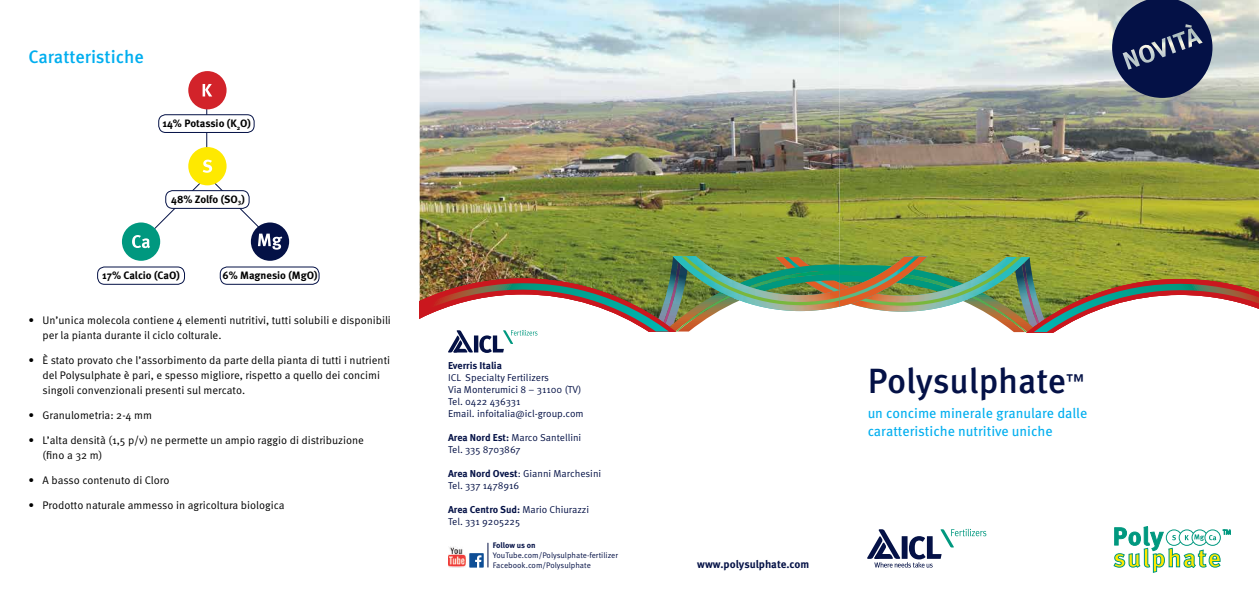
<style>
.page{position:relative;width:1259px;height:596px;background:#fff}
.page>*{position:absolute;margin:0;border:0;box-sizing:border-box;transform-origin:0 0}
.t1{font:500 35px "Meta OT";letter-spacing:-.005em;color:#041146}
.t2{font:500 18px "Meta OT";letter-spacing:-.005em;color:#00aeef}
.t3{font:500 18px "Meta OT";color:#041146}
.t4{font:14px/18px "Meta OT";color:#00aeef}
.t5{font:11px/15px "Meta OT Norm";color:#000}
.t6{font:700 11px "Meta OT";letter-spacing:-.005em;color:#041146}
.t7{font:700 10.7px "Meta OT";color:#000}
.t8{font:10px/12px "Meta OT Norm";color:#041146}
.t9{font:700 10px "Meta OT";letter-spacing:-.01em;color:#041146}
.t10{font:8px/9.6px "Meta OT Norm";letter-spacing:-.005em;color:#041146}
.t11{font:700 8px "Meta OT";letter-spacing:-.005em;color:#041146}
.s1{font-family:"Meta OT";font-weight:700}
.s2{font-family:"Meta OT Norm";font-weight:400}
</style>
<div class="page">
<hr style="left:206px;top:106px;width:1px;height:52px;background:#041146">
<svg style="left:154px;top:180px;width:49px;height:49px"></svg>
<svg style="left:867px;top:528px;width:119px;height:39px"></svg>
<svg style="left:1113px;top:526px;width:117px;height:47px"></svg>
<img style="left:448px;top:546px;width:17px;height:21px">
<svg style="left:469px;top:542px;width:19px;height:25px"></svg>
<img style="left:420px;top:0;width:419px;height:256px">
<img style="left:839px;top:0;width:420px;height:256px">
<img style="left:420px;top:256px;width:839px;height:97px">
<div style="left:220px;top:266px;width:99px;height:18px;border:1px solid #041146;border-radius:7px"></div>
<div style="left:188px;top:71px;width:38px;height:38px;background:#d2232a;border-radius:50%"></div>
<svg style="left:203px;top:84px;width:9px;height:12px"></svg>
<div style="left:251px;top:222px;width:38px;height:38px;background:#041146;border-radius:50%"></div>
<svg style="left:212px;top:180px;width:70px;height:69px"></svg>
<div style="left:122px;top:222px;width:38px;height:38px;background:#00987f;border-radius:50%"></div>
<svg style="left:132px;top:235px;width:18px;height:13px"></svg>
<svg style="left:1112px;top:0;width:100px;height:98px;background:#384468"></svg>
<div style="left:188px;top:147px;width:38px;height:38px;background:#fee900;border-radius:50%"></div>
<svg style="left:203px;top:159px;width:9px;height:14px"></svg>
<div style="left:159px;top:115px;width:95px;height:17px;background:#fff;border-radius:7px"></div>
<div style="left:158px;top:114px;width:97px;height:19px;border:1px solid #041146;border-radius:7px"></div>
<div style="left:166px;top:190px;width:83px;height:18px;background:#fff;border-radius:7px"></div>
<div style="left:165px;top:190px;width:85px;height:19px;border:1px solid #041146;border-radius:7px"></div>
<div style="left:97px;top:266px;width:88px;height:18px;border:1px solid #041146;border-radius:7px"></div>
<h2 class="t2" style="left:28px;top:45px;width:117px">Caratteristiche</h2>
<p class="t7" style="left:162px;top:116px;width:90px">14% Potassio <sub>2</sub>K( O(</p>
<p class="t7" style="left:171px;top:192px;width:75px">48% Zolfo (SO (<sub>3</sub></p>
<p class="t7" style="left:102px;top:268px;width:79px">17% Calcio (CaO(</p>
<p class="t7" style="left:222px;top:268px;width:97px">6% Magnesio (MgO(</p>
<p class="t5" style="left:28px;top:312px;width:7px">•</p>
<p class="t5" style="left:28px;top:352px;width:7px">•</p>
<p class="t5" style="left:28px;top:407px;width:7px">•</p>
<p class="t5" style="left:28px;top:433px;width:7px">•</p>
<p class="t5" style="left:28px;top:473px;width:7px">•</p>
<p class="t5" style="left:28px;top:498px;width:7px">•</p>
<p class="t5" style="left:43px;top:312px;width:350px">Un’unica molecola contiene 4 elementi nutritivi, tutti solubili e disponibili</p>
<p class="t5" style="left:43px;top:327px;width:180px">per la pianta durante il ciclo colturale.</p>
<p class="t5" style="left:43px;top:352px;width:349px">È stato provato che ’l assorbimento da parte della pianta di tutti i nutrienti</p>
<p class="t5" style="left:43px;top:367px;width:339px">del Polysulphate è pari e, spesso migliore, rispetto a quello dei concimi singoli convenzionali presenti sul mercato.</p>
<p class="t5" style="left:43px;top:407px;width:111px">Granulometria: 2-4 mm</p>
<p class="t5" style="left:43px;top:433px;width:323px">’L alta densità (1,5 v/p ) ne permette un ampio raggio di distribuzione</p>
<p class="t5" style="left:43px;top:448px;width:61px">(fino a 32 m(</p>
<p class="t5" style="left:43px;top:473px;width:128px">A basso contenuto di Cloro</p>
<p class="t5" style="left:43px;top:498px;width:244px">Prodotto naturale ammesso in agricoltura biologica</p>
<p class="t9" style="left:448px;top:359px;width:55px">Everris Italia</p>
<p class="t8" style="left:448px;top:371px;width:137px">ICL Specialty Fertilizers<br>Via Monterumici 8 – 31100 (TV(<br>Tel. 0422 436331<br>Email. infoitalia@icl-group.com</p>
<p class="t8" style="left:448px;top:431px;width:135px"><span class="s1">Area Nord Est:</span> Marco Santellini<br>Tel. 335 8703867</p>
<p class="t8" style="left:448px;top:467px;width:155px"><span class="s1">Area Nord Ovest</span>: Gianni Marchesini<br>Tel. 337 1478916</p>
<p class="t9" style="left:448px;top:503px;width:143px">Area Centro Sud: <span class="s2">Mario Chiurazzi</span></p>
<p class="t8" style="left:448px;top:515px;width:73px">Tel. 331 9205225</p>
<p class="t11" style="left:493px;top:540px;width:44px">Follow us on</p>
<p class="t10" style="left:493px;top:550px;width:127px">YouTube.com/Polysulphate-fertilizer<br>Facebook.com/Polysulphate</p>
<p class="t6" style="left:697px;top:556px;width:114px">www.polysulphate.com</p>
<h1 class="t1" style="left:867px;top:358px;width:200px">Polysulphate</h1>
<p class="t4" style="left:867px;top:404px;width:221px">un concime minerale granulare dalle caratteristiche nutritive uniche</p>
<h2 class="t3" style="left:1066px;top:369px;width:19px">TM</h2>
</div>
